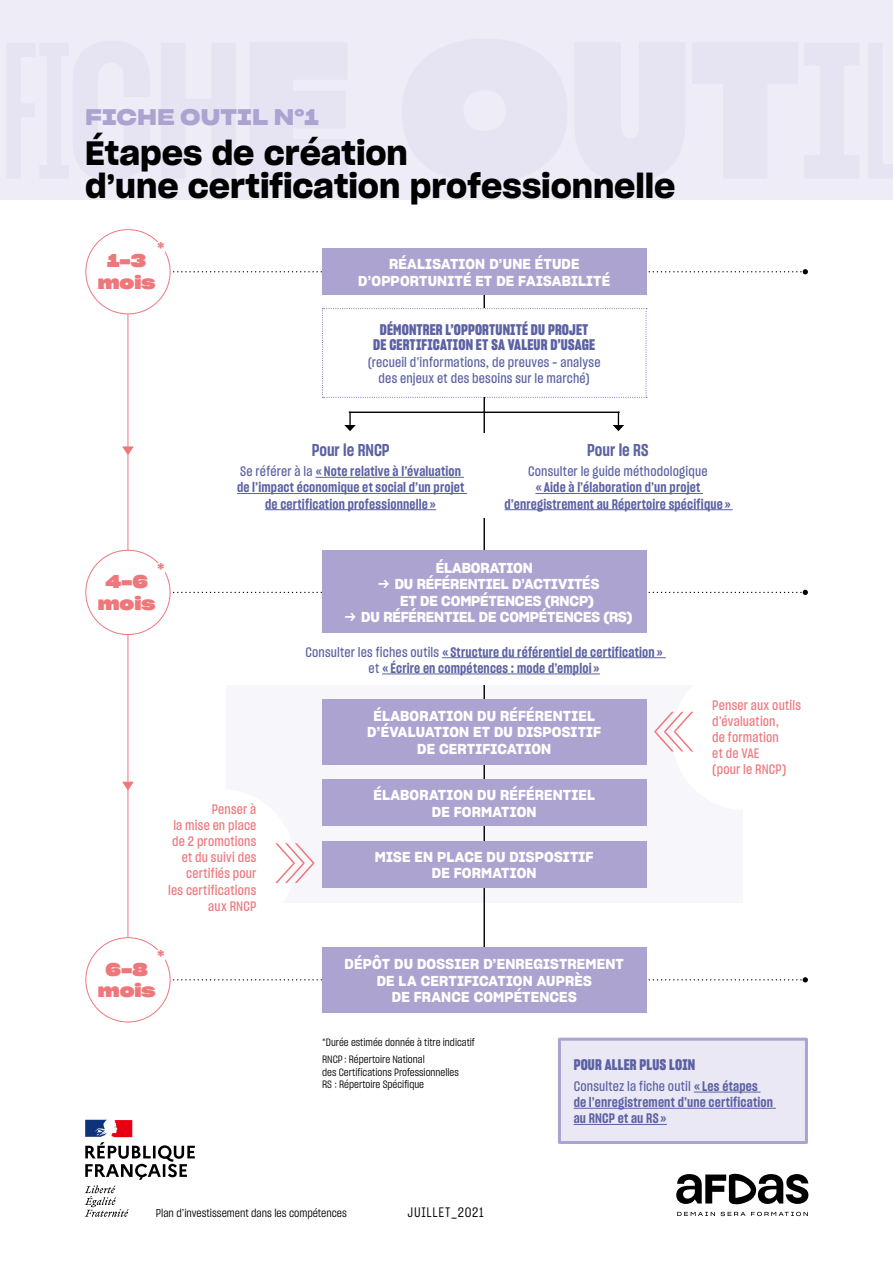
<style>
.page{position:relative;width:893px;height:1263px;background:#fff}
.page>*{position:absolute;margin:0;border:0;box-sizing:border-box;transform-origin:0 0}
.t1{font:33px/33px "Sharp Grotesk Semi Bold 20";color:#000}
.t2{font:22.05px "Sharp Grotesk Semi Bold 25";letter-spacing:.005em;color:#aca3d1}
.t3{font:18px/21.6px "Sharp Grotesk Bold 25";color:#ee777c;text-align:center}
.t4{font:16.8px "Sharp Grotesk Semi Bold 15";color:#5b61a2}
.t5{font:15px/15px "Sharp Grotesk Bold 15";letter-spacing:.01em;color:#5b61a2;text-align:center}
.t6{font:15px "Sharp Grotesk Semi Bold 20";color:#ee777c}
.t7{font:14.1px/16.5px "Sharp Grotesk Semi Bold 20";letter-spacing:.01em;color:#fff;text-align:center}
.t8{font:14.1px/16.5px "Sharp Grotesk Semi Bold 20";letter-spacing:-.01em;color:#fff}
.t9{font:13.5px/16.2px "Sharp Grotesk Semi Bold 15";letter-spacing:.015em;color:#5b61a2;text-align:center}
.t10{font:13.5px/16.2px "Sharp Grotesk Medium 15";letter-spacing:.015em;color:#ee777c}
.t11{font:13.5px/16.2px "Sharp Grotesk Medium 15";letter-spacing:.015em;color:#5b61a2;text-align:center}
.t12{font:13.5px "Sharp Grotesk Book 15";letter-spacing:.05em;color:#000}
.t13{font:11.25px "Sharp Grotesk Book 15";color:#000}
.t14{font:10.5px/16.8px "Sharp Grotesk Book 15";color:#000}
.s1{font-family:"Sharp Grotesk Medium 15"}
.s2{font-family:"Sharp Grotesk Medium 20"}
.s3{font-family:"Sharp Grotesk Semi Bold 15"}
</style>
<div class="page">
<div style="left:0;top:0;width:893px;height:200px;background:#eeecf7"></div>
<svg style="left:676px;top:1173px;width:132px;height:32px"></svg>
<svg style="left:677px;top:1212px;width:68px;height:4px"></svg>
<svg style="left:751px;top:1212px;width:57px;height:4px"></svg>
<div style="left:226px;top:685px;width:516px;height:217px;background:#f7f6fb"></div>
<svg style="left:170px;top:590px;width:638px;height:5px"></svg>
<svg style="left:170px;top:269px;width:638px;height:5px"></svg>
<svg style="left:170px;top:977px;width:638px;height:5px"></svg>
<hr style="left:128px;top:308px;width:1px;height:674px;background:#ee777c">
<div style="left:86px;top:550px;width:84px;height:84px;background:#fff;border-radius:50%"></div>
<div style="left:86px;top:938px;width:84px;height:84px;background:#fff;border-radius:50%"></div>
<div style="left:86px;top:230px;width:84px;height:84px;background:#fff;border-radius:50%"></div>
<hr style="left:483px;top:488px;width:2px;height:516px;background:#000">
<hr style="left:483px;top:286px;width:2px;height:198px;background:#000">
<div style="left:322px;top:248px;width:324px;height:47px;background:#aca3d1"></div>
<div style="left:322px;top:550px;width:324px;height:83px;background:#aca3d1"></div>
<div style="left:228px;top:634px;width:512px;height:51px;background:#fff"></div>
<hr style="left:442px;top:657px;width:224px;height:1px;background:#5b61a2">
<hr style="left:382px;top:674px;width:218px;height:1px;background:#5b61a2">
<svg style="left:322px;top:308px;width:325px;height:90px"></svg>
<div style="left:322px;top:699px;width:324px;height:65px;background:#aca3d1"></div>
<div style="left:322px;top:779px;width:324px;height:47px;background:#aca3d1"></div>
<div style="left:322px;top:841px;width:324px;height:47px;background:#aca3d1"></div>
<div style="left:322px;top:947px;width:324px;height:65px;background:#aca3d1"></div>
<svg style="left:122px;top:446px;width:12px;height:9px"></svg>
<svg style="left:122px;top:782px;width:12px;height:8px"></svg>
<div style="left:672px;top:663px;width:147px;height:147px;background:#fff;border-radius:50%"></div>
<svg style="left:654px;top:712px;width:39px;height:39px"></svg>
<div style="left:148px;top:789px;width:147px;height:147px;background:#fff;border-radius:50%"></div>
<svg style="left:275px;top:843px;width:40px;height:40px"></svg>
<hr style="left:349px;top:412px;width:271px;height:1px;background:#000">
<svg style="left:613px;top:412px;width:11px;height:19px"></svg>
<svg style="left:344px;top:412px;width:12px;height:19px"></svg>
<div style="left:226px;top:434px;width:516px;height:84px;background:#fff"></div>
<hr style="left:315px;top:477px;width:149px;height:1px;background:#5b61a2">
<hr style="left:237px;top:493px;width:230px;height:1px;background:#5b61a2">
<hr style="left:265px;top:509px;width:171px;height:1px;background:#5b61a2">
<hr style="left:535px;top:493px;width:168px;height:1px;background:#5b61a2">
<hr style="left:505px;top:509px;width:228px;height:1px;background:#5b61a2">
<div style="left:559px;top:1039px;width:247px;height:103px;background:#eae8f5"></div>
<hr style="left:694px;top:1092px;width:66px;height:1px;background:#5b61a2">
<hr style="left:574px;top:1108px;width:202px;height:1px;background:#5b61a2">
<hr style="left:574px;top:1124px;width:93px;height:1px;background:#5b61a2">
<div style="left:558px;top:1038px;width:250px;height:106px;border:3px solid #aca3d1"></div>
<svg style="left:85px;top:1120px;width:110px;height:97px"></svg>
<h2 class="t2" style="left:85px;top:97px;width:235px">FICHE OUTIL N°1</h2>
<h1 class="t1" style="left:85px;top:135px;width:592px">Étapes de création<br>d’une certification professionnelle</h1>
<p class="t6" style="left:157px;top:237px;width:9px">*</p>
<h3 class="t3" style="left:98px;top:249px;width:59px">1-3 mois</h3>
<p class="t7" style="left:358px;top:255px;width:253px">RÉALISATION D’UNE ÉTUDE<br>D’OPPORTUNITÉ ET DE FAISABILITÉ</p>
<p class="t5" style="left:373px;top:322px;width:223px">DÉMONTRER L’OPPORTUNITÉ DU PROJET<br>DE CERTIFICATION ET SA VALEUR D’USAGE</p>
<p class="t11" style="left:368px;top:353px;width:234px">(recueil d’informations, de preuves - analyse des enjeux et des besoins sur le marché)</p>
<p class="t6" style="left:157px;top:558px;width:9px">*</p>
<h3 class="t3" style="left:98px;top:570px;width:59px">4-6 mois</h3>
<p class="t4" style="left:312px;top:438px;width:79px">Pour le RNCP</p>
<p class="t9" style="left:237px;top:463px;width:229px"><span class="s1">Se référer à la</span> «Note relative à l’évaluation de l’impact économique et social d’un projet de certification professionnelle»</p>
<p class="t4" style="left:587px;top:438px;width:63px">Pour le RS</p>
<p class="t11" style="left:528px;top:463px;width:181px">Consulter le guide méthodologique</p>
<p class="t9" style="left:505px;top:479px;width:228px">« Aide à l’élaboration d’un projet d’enregistrement au Répertoire spécifique»</p>
<p class="t7" style="left:436px;top:558px;width:98px">ÉLABORATION</p>
<p class="t8" style="left:400px;top:575px;width:201px;text-indent:-22px"><span class="s2">→</span> DU RÉFÉRENTIEL D’ACTIVITÉS<br>ET DE COMPÉTENCES (RNCP)</p>
<p class="t8" style="left:344px;top:608px;width:290px"><span class="s2">→</span> DU RÉFÉRENTIEL DE COMPÉTENCES (RS)</p>
<p class="t9" style="left:305px;top:643px;width:359px"><span class="s1">Consulter les fiches outils</span> «Structure du référentiel de certification» <span class="s1">et</span> « Écrire en compétences : mode d’emploi »</p>
<p class="t10" style="left:168px;top:800px;width:90px;text-align:right">Penser à<br>la mise en place de 2 promotions et du suivi des certifiés pour les certifications aux RNCP</p>
<p class="t6" style="left:157px;top:945px;width:9px">*</p>
<h3 class="t3" style="left:98px;top:957px;width:59px">6-8 mois</h3>
<p class="t7" style="left:367px;top:706px;width:235px">ÉLABORATION DU RÉFÉRENTIEL<br>D’ÉVALUATION ET DU DISPOSITIF<br>DE CERTIFICATION</p>
<p class="t7" style="left:373px;top:786px;width:223px">ÉLABORATION DU RÉFÉRENTIEL<br>DE FORMATION</p>
<p class="t7" style="left:375px;top:847px;width:220px">MISE EN PLACE DU DISPOSITIF<br>DE FORMATION</p>
<p class="t7" style="left:345px;top:955px;width:281px">DÉPÔT DU DOSSIER D’ENREGISTREMENT<br>DE LA CERTIFICATION AUPRÈS<br>DE FRANCE COMPÉTENCES</p>
<p class="t10" style="left:712px;top:696px;width:90px">Penser aux outils d’évaluation,<br>de formation<br>et de VAE<br>(pour le RNCP)</p>
<p class="t14" style="left:322px;top:1033px;width:154px">*Durée estimée donnée à titre indicatif<br>RNCP : Répertoire National</p>
<p class="t14" style="left:322px;top:1065px;width:138px;line-height:12.6px">des Certifications Professionnelles<br>RS : Répertoire Spécifique</p>
<p class="t5" style="left:574px;top:1057px;width:123px">POUR ALLER PLUS LOIN</p>
<p class="t11" style="left:574px;top:1077px;width:186px">Consultez la fiche outil <span class="s3">«Les étapes</span></p>
<p class="t9" style="left:574px;top:1094px;width:201px;text-align:left">de l’enregistrement d’une certification au RNCP et au RS »</p>
<p class="t13" style="left:156px;top:1205px;width:193px">Plan d’investissement dans les compétences</p>
<p class="t12" style="left:408px;top:1202px;width:78px">JUILLET_2021</p>
</div>
